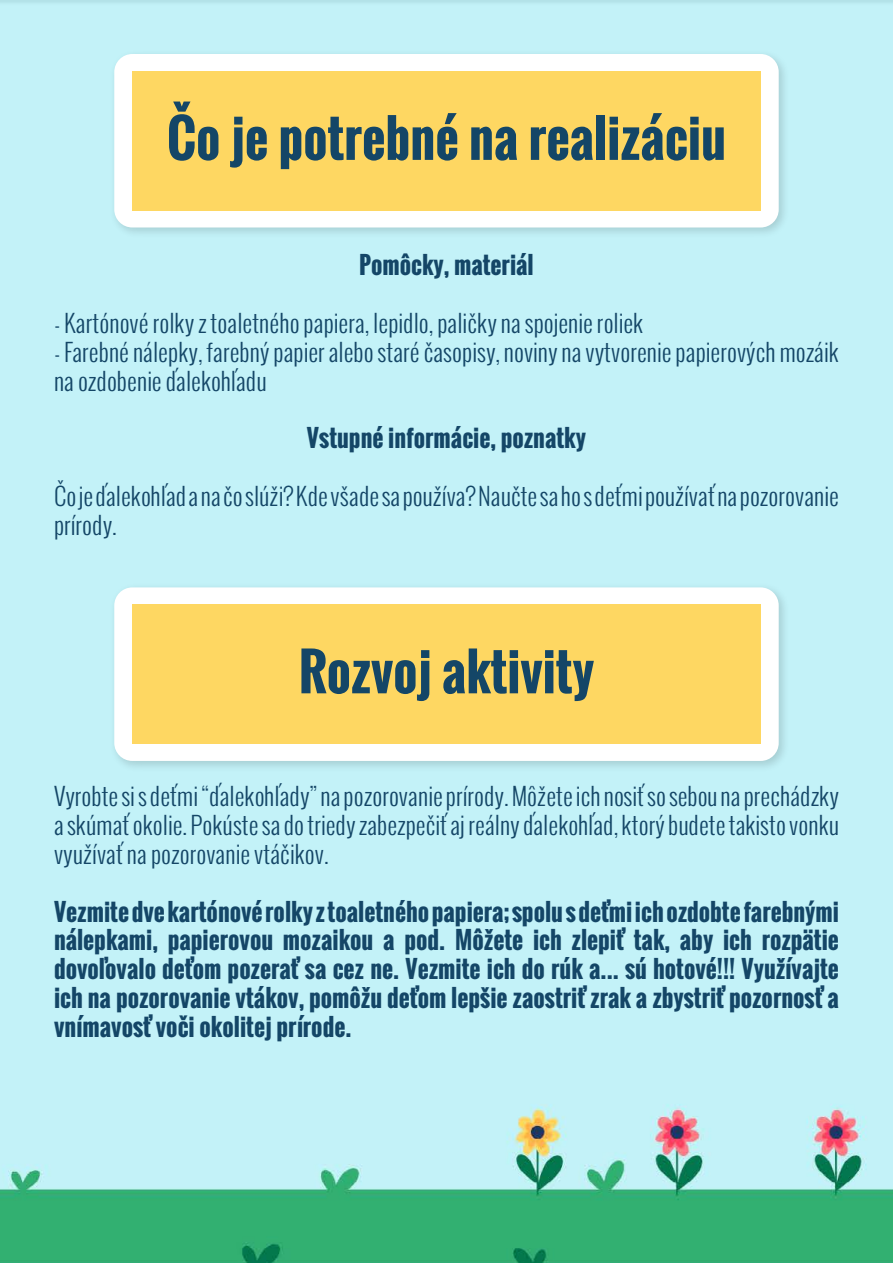
<style>
.page{position:relative;width:893px;height:1263px;background:#fff}
.page>*{position:absolute;margin:0;border:0;box-sizing:border-box;transform-origin:0 0}
.t1{font:700 51px "Oswald";color:#144667}
.t2{font:300 24px/28.8px "Oswald";color:#144667}
.t3{font:700 24px/28.8px "Oswald";color:#144667;text-align:justify}
</style>
<div class="page">
<img style="left:0;top:0;width:893px;height:1263px">
<div style="left:109px;top:48px;width:681px;height:191px;background:#000;opacity:.15"></div>
<div style="left:114px;top:54px;width:665px;height:173px;background:#fff;border-radius:18px"></div>
<div style="left:132px;top:71px;width:629px;height:139px;background:#fed762"></div>
<div style="left:109px;top:582px;width:681px;height:190px;background:#000;opacity:.15"></div>
<div style="left:114px;top:587px;width:665px;height:174px;background:#fff;border-radius:18px"></div>
<div style="left:132px;top:604px;width:629px;height:140px;background:#fed762"></div>
<h1 class="t1" style="left:167px;top:100px;width:561px">Čo je potrebné na realizáciu</h1>
<p class="t3" style="left:359px;top:251px;width:176px">Pomôcky, materiál</p>
<p class="t2" style="left:54px;top:308px;width:591px">- Kartónové rolky z toaletného papiera, lepidlo, paličky na spojenie roliek</p>
<p class="t2" style="left:54px;top:337px;width:786px">- Farebné nálepky, farebný papier alebo staré časopisy, noviny na vytvorenie papierových mozáik na ozdobenie ďalekohľadu</p>
<p class="t3" style="left:307px;top:424px;width:281px">Vstupné informácie, poznatky</p>
<p class="t2" style="left:54px;top:481px;width:786px">Čo je ďalekohľad a na čo slúži? Kde všade sa používa? Naučte sa ho s deťmi používať na pozorovanie prírody.</p>
<h1 class="t1" style="left:299px;top:633px;width:297px">Rozvoj aktivity</h1>
<p class="t2" style="left:54px;top:782px;width:786px;text-align:justify">Vyrobte si s deťmi “ďalekohľady” na pozorovanie prírody. Môžete ich nosiť so sebou na prechádzky a skúmať okolie. Pokúste sa do triedy zabezpečiť aj reálny ďalekohľad, ktorý budete takisto vonku využívať na pozorovanie vtáčikov.</p>
<p class="t3" style="left:54px;top:897px;width:786px">Vezmite dve kartónové rolky z toaletného papiera; spolu s deťmi ich ozdobte farebnými nálepkami, papierovou mozaikou a pod. Môžete ich zlepiť tak, aby ich rozpätie dovoľovalo deťom pozerať sa cez ne. Vezmite ich do rúk a... sú hotové!!! Využívajte ich na pozorovanie vtákov, pomôžu deťom lepšie zaostriť zrak a zbystriť pozornosť a vnímavosť voči okolitej prírode.</p>
</div>
